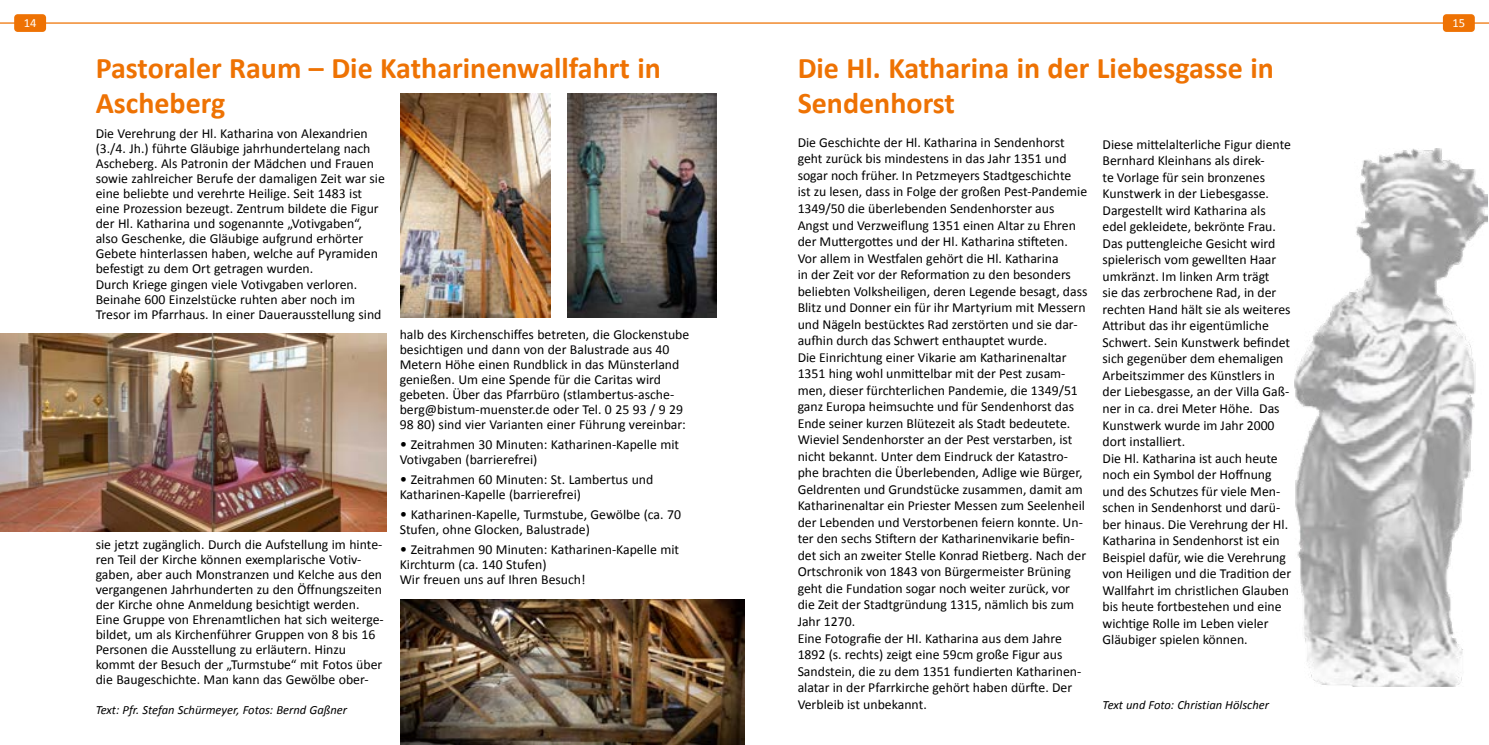
<style>
.page{position:relative;width:1489px;height:745px;background:#fff}
.page>*{position:absolute;margin:0;border:0;box-sizing:border-box;transform-origin:0 0}
.t1{font:700 30px/35px "Calibri";color:#ee7203}
.t2{font:13.75px/16.5px "Calibri";color:#000}
.t3{font:italic 12.5px "Calibri";color:#000}
.t4{font:12.5px "Calibri";color:#fff}
.s1{font-size:15px}
</style>
<div class="page">
<hr style="left:0;top:22px;width:1488px;height:2px;background:#ee7203">
<div style="left:1442px;top:14px;width:32px;height:18px;background:#ee7203;border-radius:4px"></div>
<div style="left:14px;top:14px;width:32px;height:18px;background:#ee7203;border-radius:4px"></div>
<img style="left:0;top:333px;width:386px;height:198px">
<img style="left:400px;top:93px;width:150px;height:224px">
<img style="left:567px;top:93px;width:150px;height:224px">
<img style="left:400px;top:599px;width:344px;height:145px">
<img style="left:1294px;top:148px;width:192px;height:537px">
<p class="t4" style="left:24px;top:15px;width:14px">14</p>
<p class="t4" style="left:1452px;top:15px;width:14px">15</p>
<h1 class="t1" style="left:96px;top:51px;width:566px">Pastoraler Raum – Die Katharinenwallfahrt in<br>Ascheberg</h1>
<h1 class="t1" style="left:797px;top:51px;width:477px">Die Hl. Katharina in der Liebesgasse in<br>Sendenhorst</h1>
<p class="t2" style="left:797px;top:134px;width:291px">Die Geschichte der Hl. Katharina in Sendenhorst geht zurück bis mindestens in das Jahr 1351 und sogar noch früher. In Petzmeyers Stadtgeschichte ist zu lesen, dass in Folge der großen Pest-Pandemie 1349/50 die überlebenden Sendenhorster aus Angst und Verzweiflung 1351 einen Altar zu Ehren der Muttergottes und der Hl. Katharina stifteten.<br>Vor allem in Westfalen gehört die Hl. Katharina<br>in der Zeit vor der Reformation zu den besonders beliebten Volksheiligen, deren Legende besagt, dass Blitz und Donner ein für ihr Martyrium mit Messern und Nägeln bestücktes Rad zerstörten und sie dar&shy;aufhin durch das Schwert enthauptet wurde.<br>Die Einrichtung einer Vikarie am Katharinenaltar 1351 hing wohl unmittelbar mit der Pest zusam&shy;men, dieser fürchterlichen Pandemie, die 1349/51 ganz Europa heimsuchte und für Sendenhorst das Ende seiner kurzen Blütezeit als Stadt bedeutete.<br>Wieviel Sendenhorster an der Pest verstarben, ist nicht bekannt. Unter dem Eindruck der Katastro&shy;phe brachten die Überlebenden, Adlige wie Bürger, Geldrenten und Grundstücke zusammen, damit am Katharinenaltar ein Priester Messen zum Seelenheil der Lebenden und Verstorbenen feiern konnte. Un&shy;ter den sechs Stiftern der Katharinenvikarie befin&shy;det sich an zweiter Stelle Konrad Rietberg. Nach der Ortschronik von 1843 von Bürgermeister Brüning geht die Fundation sogar noch weiter zurück, vor die Zeit der Stadtgründung 1315, nämlich bis zum Jahr 1270.<br>Eine Fotografie der HI. Katharina aus dem Jahre 1892 (s. rechts) zeigt eine 59cm große Figur aus Sandstein, die zu dem 1351 fundierten Katharinen&shy;alatar in der Pfarrkirche gehört haben dürfte. Der Verbleib ist unbekannt.</p>
<p class="t2" style="left:1102px;top:136px;width:190px">Diese mittelalterliche Figur diente<br>Bernhard Kleinhans als direk-<br>te Vorlage für sein bronzenes<br>Kunstwerk in der Liebesgasse.<br>Dargestellt wird Katharina als edel gekleidete, bekrönte Frau.<br>Das puttengleiche Gesicht wird spielerisch vom gewellten Haar umkränzt. Im linken Arm trägt<br>sie das zerbrochene Rad, in der rechten Hand hält sie als weiteres<br>Attribut das ihr eigentümliche<br>Schwert. Sein Kunstwerk befindet sich gegenüber dem ehemaligen<br>Arbeitszimmer des Künstlers in der Liebesgasse, an der Villa Gaß&shy;ner in ca. drei Meter Höhe. Das<br>Kunstwerk wurde im Jahr 2000 dort installiert.<br>Die Hl. Katharina ist auch heute noch ein Symbol der Hoffnung und des Schutzes für viele Men&shy;schen in Sendenhorst und darü&shy;ber hinaus. Die Verehrung der Hl.<br>Katharina in Sendenhorst ist ein<br>Beispiel dafür, wie die Verehrung von Heiligen und die Tradition der<br>Wallfahrt im christlichen Glauben bis heute fortbestehen und eine wichtige Rolle im Leben vieler<br>Gläubiger spielen können.</p>
<p class="t2" style="left:96px;top:126px;width:291px;line-height:15px">Die Verehrung der Hl. Katharina von Alexandrien (3./4. Jh.) führte Gläubige jahrhundertelang nach Ascheberg. Als Patronin der Mädchen und Frauen sowie zahlreicher Berufe der damaligen Zeit war sie eine beliebte und verehrte Heilige. Seit 1483 ist eine Prozession bezeugt. Zentrum bildete die Figur der Hl. Katharina und sogenannte „Votivgaben“, also Geschenke, die Gläubige aufgrund erhörter Gebete hinterlassen haben, welche auf Pyramiden befestigt zu dem Ort getragen wurden.<br>Durch Kriege gingen viele Votivgaben verloren.<br>Beinahe 600 Einzelstücke ruhten aber noch im Tresor im Pfarrhaus. In einer Dauerausstellung sind</p>
<p class="t2" style="left:400px;top:326px;width:291px;line-height:15px">halb des Kirchenschiffes betreten, die Glockenstube besichtigen und dann von der Balustrade aus 40<br>Metern Höhe einen Rundblick in das Münsterland genießen. Um eine Spende für die Caritas wird gebeten. Über das Pfarrbüro (stlambertus-asche&shy;berg@bistum-muenster.de oder Tel. 0 25 93 / 9 29<br>98 80) sind vier Varianten einer Führung vereinbar:</p>
<p class="t2" style="left:400px;top:436px;width:281px;line-height:15px"><span class="s1">•</span> Zeitrahmen 30 Minuten: Katharinen-Kapelle mit<br>Votivgaben (barrierefrei)</p>
<p class="t2" style="left:400px;top:471px;width:255px;line-height:15px"><span class="s1">•</span> Zeitrahmen 60 Minuten: St. Lambertus und<br>Katharinen-Kapelle (barrierefrei)</p>
<p class="t2" style="left:400px;top:506px;width:283px;line-height:15px"><span class="s1">•</span> Katharinen-Kapelle, Turmstube, Gewölbe (ca. 70<br>Stufen, ohne Glocken, Balustrade)</p>
<p class="t2" style="left:400px;top:541px;width:281px;line-height:15px"><span class="s1">•</span> Zeitrahmen 90 Minuten: Katharinen-Kapelle mit<br>Kirchturm (ca. 140 Stufen)<br>Wir freuen uns auf Ihren Besuch!</p>
<p class="t2" style="left:96px;top:536px;width:289px;line-height:15px">sie jetzt zugänglich. Durch die Aufstellung im hinte&shy;ren Teil der Kirche können exemplarische Votiv&shy;gaben, aber auch Monstranzen und Kelche aus den vergangenen Jahrhunderten zu den Öffnungszeiten der Kirche ohne Anmeldung besichtigt werden.<br>Eine Gruppe von Ehrenamtlichen hat sich weiterge&shy;bildet, um als Kirchenführer Gruppen von 8 bis 16<br>Personen die Ausstellung zu erläutern. Hinzu kommt der Besuch der „Turmstube“ mit Fotos über die Baugeschichte. Man kann das Gewölbe ober-</p>
<p class="t3" style="left:1102px;top:695px;width:168px">Text und Foto: Christian Hölscher</p>
<p class="t3" style="left:96px;top:700px;width:253px">Text: Pfr. Stefan Schürmeyer, Fotos: Bernd Gaßner</p>
</div>
